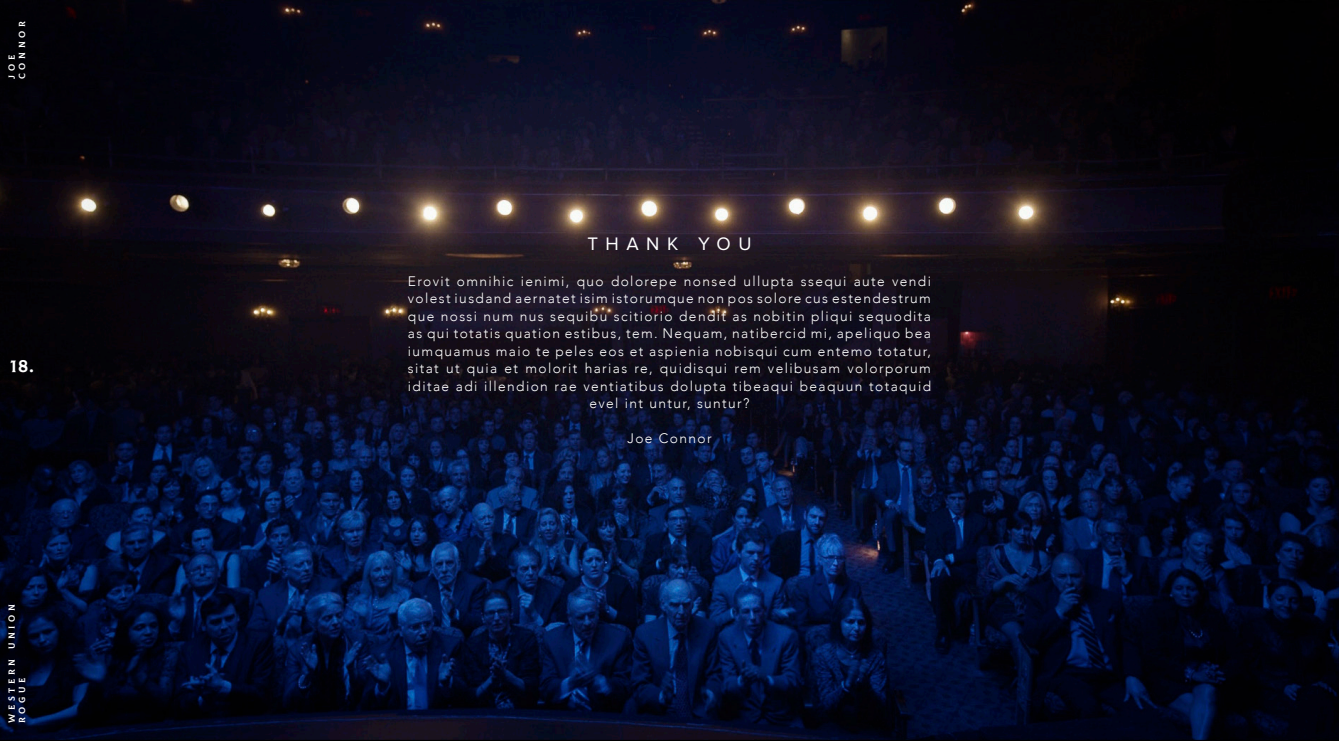
<style>
.page{position:relative;width:1339px;height:741px;background:#fff}
.page>*{position:absolute;margin:0;border:0;box-sizing:border-box;transform-origin:0 0}
.t1{font:18.75px "Proxima Nova";letter-spacing:.4em;color:#fff}
.t2{font:17.5px "Colus";color:#fff}
.t3{font:300 13.75px/17.5px "Avenir";letter-spacing:.1em;color:#fff;text-align:center}
.t4{font:8.75px "Colus";letter-spacing:.42em;color:#fff}
</style>
<div class="page">
<img style="left:0;top:0;width:1339px;height:740px">
<p class="t4" style="left:16px;top:79px;width:60px;rotate:-90deg">CONNOR</p>
<p class="t4" style="left:5px;top:79px;width:25px;rotate:-90deg">JOE</p>
<p class="t2" style="left:10px;top:352px;width:25px">18.</p>
<p class="t4" style="left:5px;top:722px;width:121px;rotate:-90deg">WESTERN UNION</p>
<p class="t4" style="left:16px;top:722px;width:47px;rotate:-90deg">ROGUE</p>
<p class="t1" style="left:587px;top:233px;width:166px">THANK YOU</p>
<p class="t3" style="left:408px;top:272px;width:525px">Erovit omnihic ienimi, quo dolorepe nonsed ullupta ssequi aute vendi volest iusdand aernatet isim istorumque non pos solore cus estendestrum que nossi num nus sequibu scitiorio dendit as nobitin pliqui sequodita as qui totatis quation estibus, tem. Nequam, natibercid mi, apeliquo bea iumquamus maio te peles eos et aspienia nobisqui cum entemo totatur, sitat ut quia et molorit harias re, quidisqui rem velibusam volorporum iditae adi illendion rae ventiatibus dolupta tibeaqui beaquun totaquid evel int untur, suntur?</p>
<p class="t3" style="left:627px;top:429px;width:86px">Joe Connor</p>
</div>
